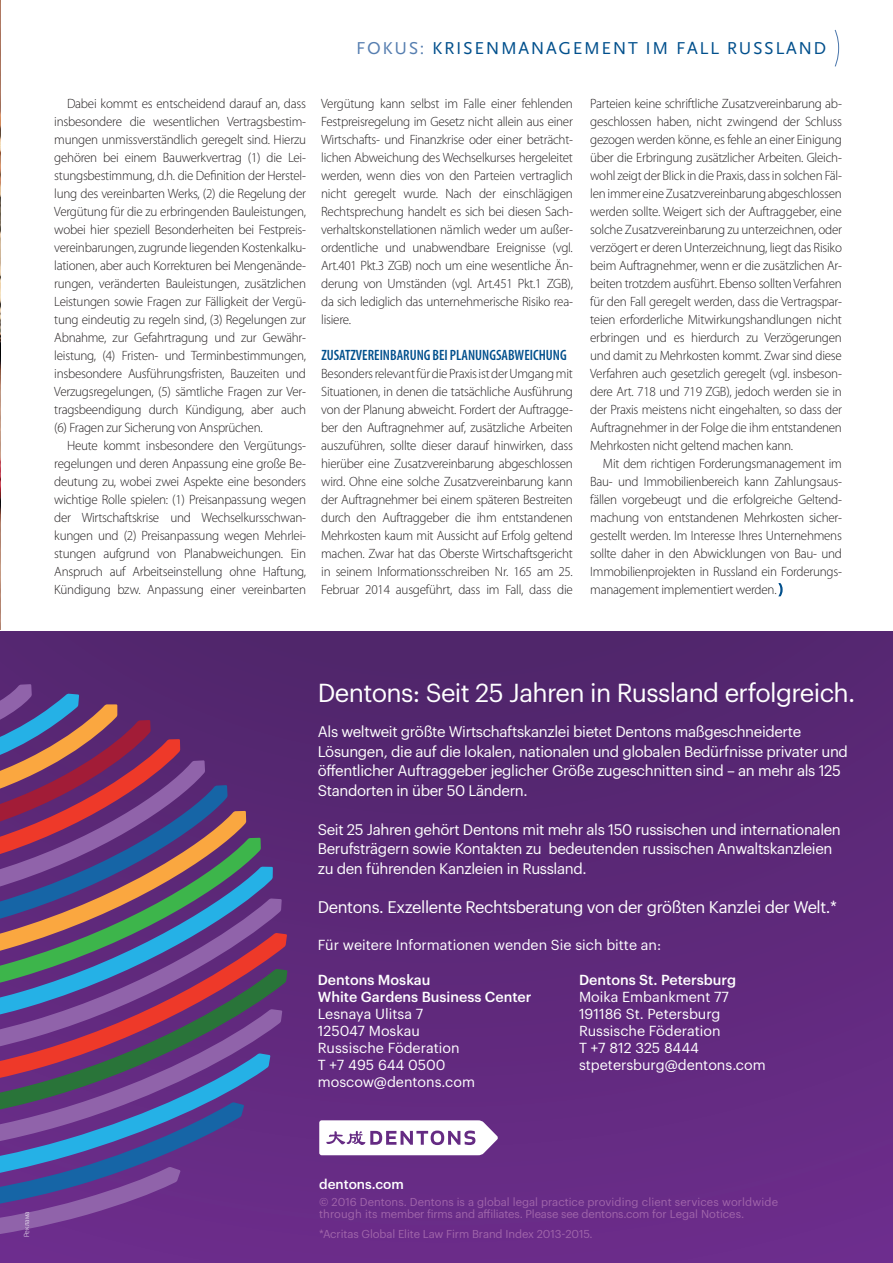
<style>
.page{position:relative;width:893px;height:1263px;background:#fff}
.page>*{position:absolute;margin:0;border:0;box-sizing:border-box;transform-origin:0 0}
.t1{font:25.5px "Dentons Sans";letter-spacing:-.025em;color:#fff}
.t2{font:18px "Scala Sans";letter-spacing:.09em;color:#004f8c}
.t3{font:16.5px "Dentons Sans";letter-spacing:-.025em;color:#fff}
.t4{font:15px/19.5px "Dentons Sans";letter-spacing:-.025em;color:#fff}
.t5{font:600 condensed 15px "Myriad Pro";color:#004f8c}
.t6{font:14.25px/17.1px "Dentons Sans";color:#fff}
.t7{font:500 14.25px/17.1px "Dentons Sans";color:#fff}
.t8{font:300 13.5px/18px "Myriad Pro";letter-spacing:-.02em;color:#231f20;text-align:justify}
.t9{font:500 13.5px "Dentons Sans";color:#fff}
.t10{font:11.25px/12.8px "Dentons Sans";letter-spacing:-.005em;color:#a065aa}
.t11{font:300 7.5px "Myriad Pro";color:#fff}
.s1{color:#567eb0}
.s2{font-weight:400;font-size:15px;color:#004f8c}
</style>
<div class="page">
<svg style="left:834px;top:29px;width:5px;height:38px"></svg>
<img style="left:0;top:0;width:1px;height:629px">
<svg style="left:778px;top:583px;width:5px;height:14px"></svg>
<div style="left:0;top:631px;width:893px;height:632px;background:linear-gradient(to bottom,#51266b,#6c2d8a)"></div>
<svg style="left:261px;top:969px;width:26px;height:161px;background:#503e69"></svg>
<svg style="left:0;top:1009px;width:282px;height:236px;background:#64468b"></svg>
<svg style="left:0;top:684px;width:246px;height:154px;background:#743d6e"></svg>
<svg style="left:0;top:838px;width:261px;height:175px;background:#695d7e"></svg>
<svg style="left:319px;top:1120px;width:179px;height:35px"></svg>
<h2 class="t2" style="left:356px;top:38px;width:472px"><span class="s1">FOKUS:</span> KRISENMANAGEMENT IM FALL RUSSLAND</h2>
<p class="t8" style="left:54px;top:94px;width:253px;text-indent:13px">Dabei kommt es entscheidend darauf an, dass insbesondere die wesentlichen Vertragsbestim&shy;mungen unmissverständlich geregelt sind. Hierzu gehören bei einem Bauwerkvertrag (1) die Lei&shy;stungsbestimmung, d.h. die Definition der Herstel&shy;lung des vereinbarten Werks, (2) die Regelung der Vergütung für die zu erbringenden Bauleistungen, wobei hier speziell Besonderheiten bei Festpreis&shy;vereinbarungen, zugrunde liegenden Kostenkalku&shy;lationen, aber auch Korrekturen bei Mengenände&shy;rungen, veränderten Bauleistungen, zusätzlichen Leistungen sowie Fragen zur Fälligkeit der Vergü&shy;tung eindeutig zu regeln sind, (3) Regelungen zur Abnahme, zur Gefahrtragung und zur Gewähr&shy;leistung, (4) Fristen- und Terminbestimmungen, insbesondere Ausführungsfristen, Bauzeiten und Verzugsregelungen, (5) sämtliche Fragen zur Ver&shy;tragsbeendigung durch Kündigung, aber auch (6) Fragen zur Sicherung von Ansprüchen.</p>
<p class="t8" style="left:54px;top:436px;width:253px;text-indent:13px">Heute kommt insbesondere den Vergütungs&shy;regelungen und deren Anpassung eine große Be&shy;deutung zu, wobei zwei Aspekte eine besonders wichtige Rolle spielen: (1) Preisanpassung wegen der Wirtschaftskrise und Wechselkursschwan&shy;kungen und (2) Preisanpassung wegen Mehrlei&shy;stungen aufgrund von Planabweichungen. Ein Anspruch auf Arbeitseinstellung ohne Haftung, Kündigung bzw. Anpassung einer vereinbarten</p>
<p class="t8" style="left:321px;top:94px;width:253px">Vergütung kann selbst im Falle einer fehlenden Festpreisregelung im Gesetz nicht allein aus einer Wirtschafts- und Finanzkrise oder einer beträcht&shy;lichen Abweichung des Wechselkurses hergeleitet werden, wenn dies von den Parteien vertraglich nicht geregelt wurde. Nach der einschlägigen Rechtsprechung handelt es sich bei diesen Sach&shy;verhaltskonstellationen nämlich weder um außer&shy;ordentliche und unabwendbare Ereignisse (vgl.<br>Art.401 Pkt.3 ZGB) noch um eine wesentliche Än&shy;derung von Umständen (vgl. Art.451 Pkt.1 ZGB), da sich lediglich das unternehmerische Risiko rea&shy;lisiere.</p>
<p class="t5" style="left:321px;top:346px;width:247px">ZUSATZVEREINBARUNG BEI PLANUNGSABWEICHUNG</p>
<p class="t8" style="left:321px;top:364px;width:253px">Besonders relevant für die Praxis ist der Umgang mit Situationen, in denen die tatsächliche Ausführung von der Planung abweicht. Fordert der Auftragge&shy;ber den Auftragnehmer auf, zusätzliche Arbeiten auszuführen, sollte dieser darauf hinwirken, dass hierüber eine Zusatzvereinbarung abgeschlossen wird. Ohne eine solche Zusatzvereinbarung kann der Auftragnehmer bei einem späteren Bestreiten durch den Auftraggeber die ihm entstandenen Mehrkosten kaum mit Aussicht auf Erfolg geltend machen. Zwar hat das Oberste Wirtschaftsgericht in seinem Informationsschreiben Nr. 165 am 25.<br>Februar 2014 ausgeführt, dass im Fall, dass die</p>
<p class="t8" style="left:590px;top:94px;width:253px">Parteien keine schriftliche Zusatzvereinbarung ab&shy;geschlossen haben, nicht zwingend der Schluss gezogen werden könne, es fehle an einer Einigung über die Erbringung zusätzlicher Arbeiten. Gleich&shy;wohl zeigt der Blick in die Praxis, dass in solchen Fäl&shy;len immer eine Zusatzvereinbarung abgeschlossen werden sollte. Weigert sich der Auftraggeber, eine solche Zusatzvereinbarung zu unterzeichnen, oder verzögert er deren Unterzeichnung, liegt das Risiko beim Auftragnehmer, wenn er die zusätzlichen Ar&shy;beiten trotzdem ausführt. Ebenso sollten Verfahren für den Fall geregelt werden, dass die Vertragspar&shy;teien erforderliche Mitwirkungshandlungen nicht erbringen und es hierdurch zu Verzögerungen und damit zu Mehrkosten kommt. Zwar sind diese Verfahren auch gesetzlich geregelt (vgl. insbeson&shy;dere Art. 718 und 719 ZGB), jedoch werden sie in der Praxis meistens nicht eingehalten, so dass der Auftragnehmer in der Folge die ihm entstandenen Mehrkosten nicht geltend machen kann.</p>
<p class="t8" style="left:590px;top:454px;width:253px;text-indent:13px">Mit dem richtigen Forderungsmanagement im Bau- und Immobilienbereich kann Zahlungsaus&shy;fällen vorgebeugt und die erfolgreiche Geltend&shy;machung von entstandenen Mehrkosten sicher&shy;gestellt werden. Im Interesse Ihres Unternehmens sollte daher in den Abwicklungen von Bau- und Immobilienprojekten in Russland ein Forderungs&shy;management implementiert werden. <span class="s2">)</span></p>
<h1 class="t1" style="left:318px;top:674px;width:539px">Dentons: Seit 25 Jahren in Russland erfolgreich.</h1>
<p class="t4" style="left:318px;top:721px;width:532px">Als weltweit größte Wirtschaftskanzlei bietet Dentons maßgeschneiderte Lösungen, die auf die lokalen, nationalen und globalen Bedürfnisse privater und öffentlicher Auftraggeber jeglicher Größe zugeschnitten sind – an mehr als 125<br>Standorten in über 50 Ländern.</p>
<p class="t4" style="left:318px;top:818px;width:525px">Seit 25 Jahren gehört Dentons mit mehr als 150 russischen und internationalen<br>Berufsträgern sowie Kontakten zu bedeutenden russischen Anwaltskanzleien zu den führenden Kanzleien in Russland.</p>
<p class="t3" style="left:318px;top:895px;width:521px">Dentons. Exzellente Rechtsberatung von der größten Kanzlei der Welt.*</p>
<p class="t6" style="left:318px;top:935px;width:345px">Für weitere Informationen wenden Sie sich bitte an:</p>
<p class="t7" style="left:318px;top:970px;width:215px">Dentons Moskau<br>White Gardens Business Center</p>
<p class="t6" style="left:318px;top:1004px;width:159px">Lesnaya Ulitsa 7<br>125047 Moskau<br>Russische Föderation<br>T +7 495 644 0500 moscow@dentons.com</p>
<p class="t7" style="left:579px;top:969px;width:159px">Dentons St. Petersburg</p>
<p class="t6" style="left:579px;top:987px;width:188px">Moika Embankment 77<br>191186 St. Petersburg<br>Russische Föderation<br>T +7 812 325 8444 stpetersburg@dentons.com</p>
<p class="t11" style="left:22px;top:1237px;width:27px;rotate:-90deg">Реклама</p>
<p class="t9" style="left:319px;top:1173px;width:86px">dentons.com</p>
<p class="t10" style="left:319px;top:1194px;width:460px">© 2016 Dentons. Dentons is a global legal practice providing client services worldwide through its member firms and affiliates. Please see dentons.com for Legal Notices.</p>
<p class="t10" style="left:319px;top:1226px;width:275px">*Acritas Global Elite Law Firm Brand Index 2013-2015.</p>
</div>
